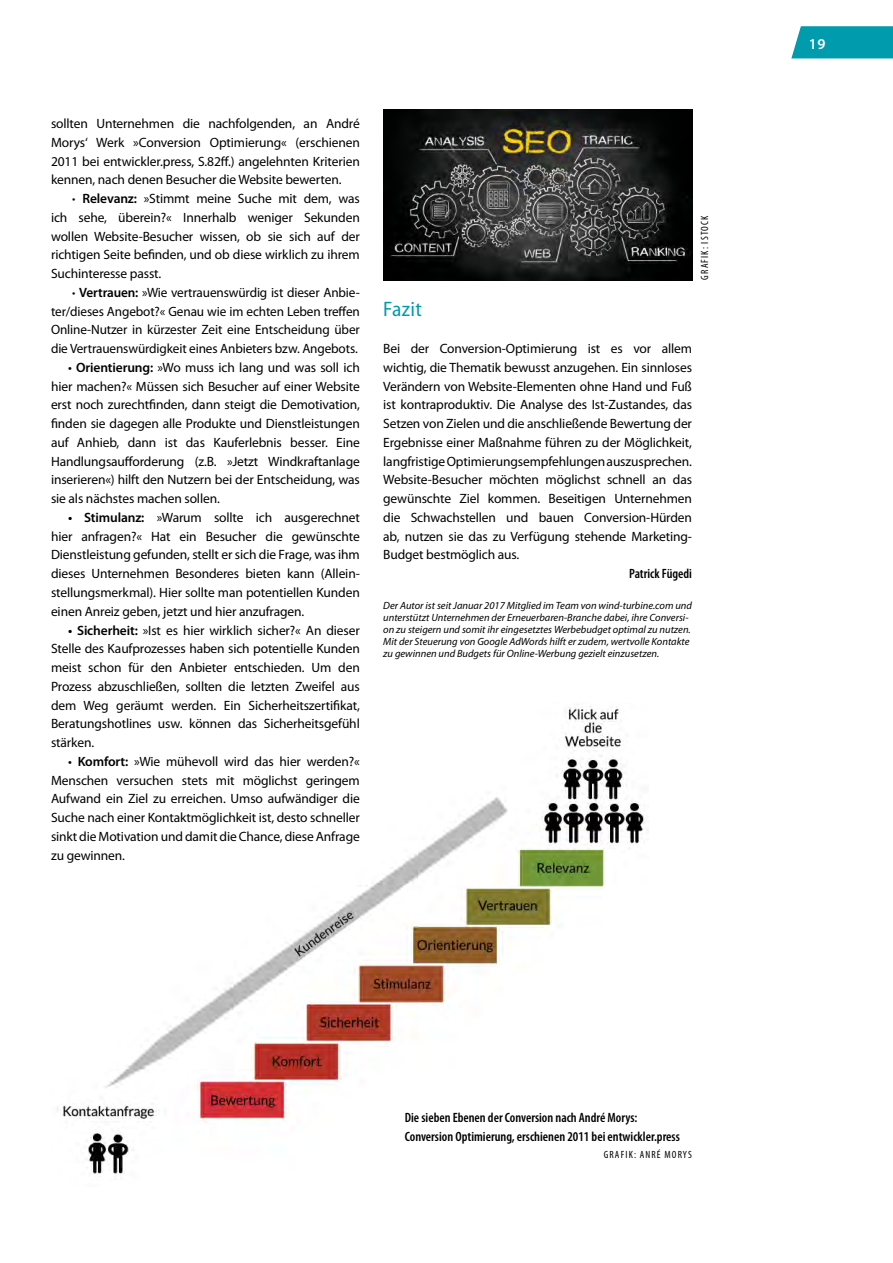
<style>
.page{position:relative;width:893px;height:1263px;background:#fff}
.page>*{position:absolute;margin:0;border:0;box-sizing:border-box;transform-origin:0 0}
.t1{font:semi-condensed 21px "Myriad Pro";letter-spacing:.02em;color:#009bad}
.t2{font:600 15px "Myriad Pro";color:#fff}
.t3{font:13.5px/18.8px "Myriad Pro";letter-spacing:-.01em;color:#000;text-align:justify}
.t4{font:600 condensed 13.5px/18.8px "Myriad Pro";color:#000}
.t5{font:italic 10.5px/12px "Myriad Pro";color:#000}
.t6{font:condensed 10.5px "Myriad Pro";letter-spacing:.11em;color:#000}
.s1{font-weight:300}
.s2{font-weight:600}
</style>
<div class="page">
<svg style="left:791px;top:26px;width:102px;height:32px;background:#0ea0b1"></svg>
<img style="left:57px;top:706px;width:588px;height:471px">
<img style="left:383px;top:109px;width:309px;height:171px">
<p class="t3" style="left:51px;top:114px;width:310px">sollten Unternehmen die nachfolgenden, an André Morys‘ Werk »Conversion Optimierung« (erschienen 2011 bei entwickler.press, S.82ff.) angelehnten Kriterien kennen, nach denen Besucher die Website bewerten.</p>
<p class="t3" style="left:51px;top:189px;width:310px;text-indent:21px"><span class="s1">•</span> <span class="s2">Relevanz:</span> »Stimmt meine Suche mit dem, was ich sehe, überein?« Innerhalb weniger Sekunden wollen Website-Besucher wissen, ob sie sich auf der richtigen Seite befinden, und ob diese wirklich zu ihrem Suchinteresse passt.</p>
<p class="t3" style="left:51px;top:283px;width:310px;text-indent:21px"><span class="s1">•</span> <span class="s2">Vertrauen:</span> »Wie vertrauenswürdig ist dieser Anbie&shy;ter/dieses Angebot?« Genau wie im echten Leben treffen Online-Nutzer in kürzester Zeit eine Entscheidung über die Vertrauenswürdigkeit eines Anbieters bzw. Angebots.</p>
<p class="t3" style="left:51px;top:358px;width:310px;text-indent:17px">• <span class="s2">Orientierung:</span> »Wo muss ich lang und was soll ich hier machen?« Müssen sich Besucher auf einer Website erst noch zurechtfinden, dann steigt die Demotivation, finden sie dagegen alle Produkte und Dienstleistungen auf Anhieb, dann ist das Kauferlebnis besser. Eine Handlungsaufforderung (z.B. »Jetzt Windkraftanlage inserieren«) hilft den Nutzern bei der Entscheidung, was sie als nächstes machen sollen.</p>
<p class="t3" style="left:51px;top:508px;width:310px;text-indent:17px"><span class="s2">• Stimulanz:</span> »Warum sollte ich ausgerechnet hier anfragen?« Hat ein Besucher die gewünschte Dienstleistung gefunden, stellt er sich die Frage, was ihm dieses Unternehmen Besonderes bieten kann (Allein&shy;stellungsmerkmal). Hier sollte man potentiellen Kunden einen Anreiz geben, jetzt und hier anzufragen.</p>
<p class="t3" style="left:51px;top:620px;width:310px;text-indent:17px"><span class="s2">• Sicherheit:</span> »Ist es hier wirklich sicher?« An dieser Stelle des Kaufprozesses haben sich potentielle Kunden meist schon für den Anbieter entschieden. Um den Prozess abzuschließen, sollten die letzten Zweifel aus dem Weg geräumt werden. Ein Sicherheitszertifikat, Beratungshotlines usw. können das Sicherheitsgefühl stärken.</p>
<p class="t3" style="left:51px;top:752px;width:310px;text-indent:17px">• <span class="s2">Komfort:</span> »Wie mühevoll wird das hier werden?« Menschen versuchen stets mit möglichst geringem Aufwand ein Ziel zu erreichen. Umso aufwändiger die Suche nach einer Kontaktmöglichkeit ist, desto schneller sinkt die Motivation und damit die Chance, diese Anfrage zu gewinnen.</p>
<p class="t6" style="left:698px;top:280px;width:65px;rotate:-90deg">GRAFIK: ISTOCK</p>
<h1 class="t1" style="left:383px;top:297px;width:40px">Fazit</h1>
<p class="t3" style="left:383px;top:339px;width:310px">Bei der Conversion-Optimierung ist es vor allem wichtig, die Thematik bewusst anzugehen. Ein sinnloses Verändern von Website-Elementen ohne Hand und Fuß ist kontraproduktiv. Die Analyse des Ist-Zustandes, das Setzen von Zielen und die anschließende Bewertung der Ergebnisse einer Maßnahme führen zu der Möglichkeit, langfristige Optimierungsempfehlungen auszusprechen.<br>Website-Besucher möchten möglichst schnell an das gewünschte Ziel kommen. Beseitigen Unternehmen die Schwachstellen und bauen Conversion-Hürden ab, nutzen sie das zu Verfügung stehende Marketing-Budget bestmöglich aus.</p>
<p class="t4" style="left:629px;top:565px;width:64px">Patrick Fügedi</p>
<p class="t5" style="left:383px;top:599px;width:310px">Der Autor ist seit Januar 2017 Mitglied im Team von wind-turbine.com und unterstützt Unternehmen der Erneuerbaren-Branche dabei, ihre Conversi&shy;on zu steigern und somit ihr eingesetztes Werbebudget optimal zu nutzen.<br>Mit der Steuerung von Google AdWords hilft er zudem, wertvolle Kontakte zu gewinnen und Budgets für Online-Werbung gezielt einzusetzen.</p>
<p class="t4" style="left:405px;top:1108px;width:277px">Die sieben Ebenen der Conversion nach André Morys:<br>Conversion Optimierung, erschienen 2011 bei entwickler.press</p>
<p class="t6" style="left:604px;top:1148px;width:90px">GRAFIK: ANRÉ MORYS</p>
<p class="t2" style="left:809px;top:34px;width:18px">19</p>
</div>
